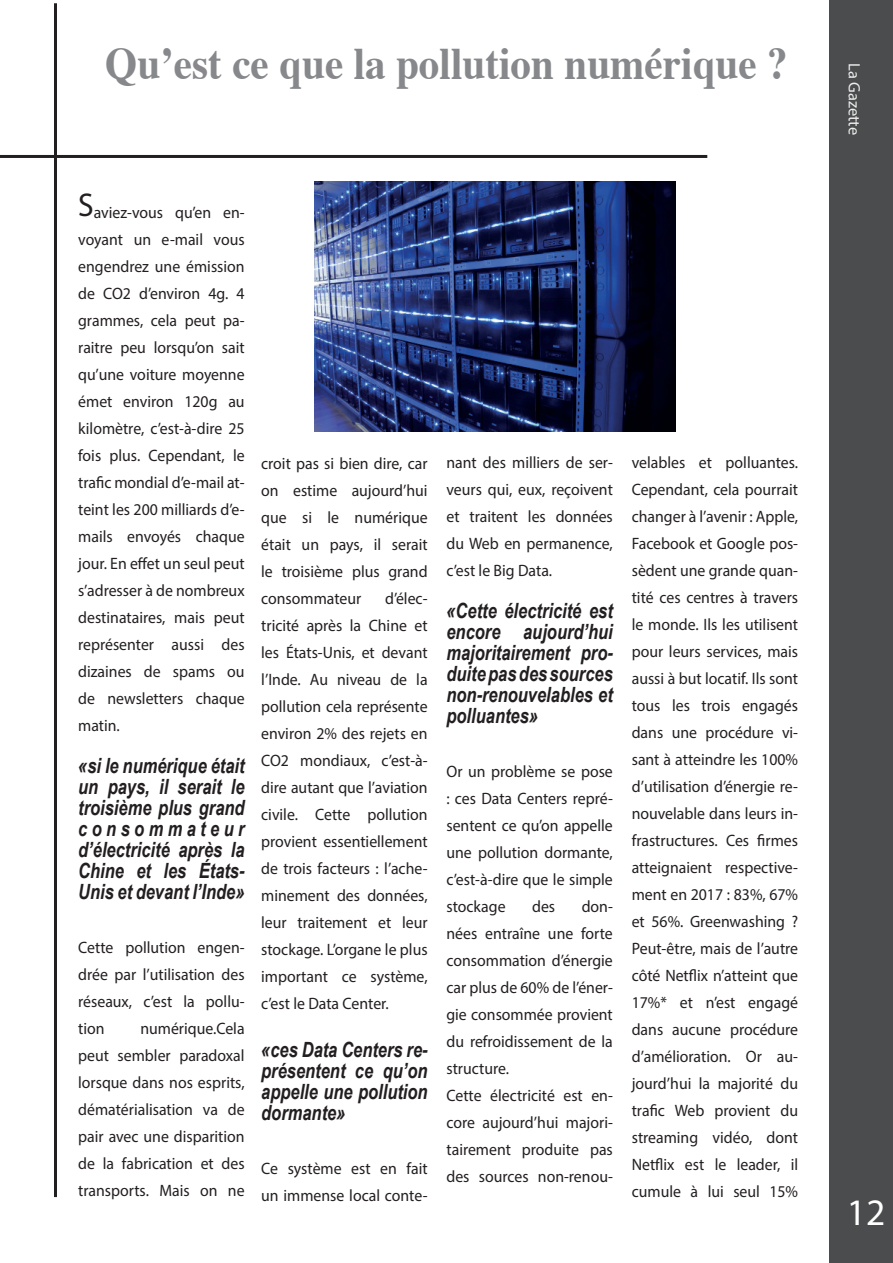
<style>
.page{position:relative;width:893px;height:1263px;background:#fff}
.page>*{position:absolute;margin:0;border:0;box-sizing:border-box;transform-origin:0 0}
.t1{font:700 45px "Times";color:#86888b;scale:.92 1}
.t2{font:37.5px "Myriad Pro";color:#fff}
.t3{font:italic 700 21px/21px "Arial Narrow";color:#231f20;text-align:justify;scale:.96 1}
.t4{font:16.5px/27px "Myriad Pro";color:#231f20;text-align:justify;scale:.96 1}
.t5{font:16.5px "Myriad Pro";color:#fff}
.s1{font-size:33px}
</style>
<div class="page">
<div style="left:829px;top:0;width:64px;height:1263px;background:#4b4c4d"></div>
<hr style="left:54px;top:3px;width:3px;height:1194px;background:#231f20">
<hr style="left:0;top:155px;width:707px;height:3px;background:#231f20">
<img style="left:315px;top:181px;width:360px;height:250px">
<h1 class="t1" style="left:105px;top:21px;width:743px">Qu’est ce que la pollution numérique ?</h1>
<p class="t4" style="left:78px;top:199px;width:175px"><span class="s1">S</span>aviez-vous qu’en en&shy;voyant un e-mail vous engendrez une émission de CO2 d’environ 4g. 4 grammes, cela peut pa&shy;raitre peu lorsqu’on sait qu’une voiture moyenne émet environ 120g au kilomètre, c’est-à-dire 25 fois plus. Cependant, le trafic mondial d’e-mail at&shy;teint les 200 milliards d’e&shy;mails envoyés chaque jour. En effet un seul peut s’adresser à de nombreux destinataires, mais peut représenter aussi des dizaines de spams ou de newsletters chaque matin.</p>
<p class="t3" style="left:78px;top:754px;width:175px">«si le numérique était un pays, il serait le troisième plus grand consommateur d’électricité après la Chine et les États-Unis et devant l’Inde»</p>
<p class="t4" style="left:78px;top:934px;width:175px">Cette pollution engen&shy;drée par l’utilisation des réseaux, c’est la pollu&shy;tion</p>
<p class="t4" style="left:78px;top:1015px;width:175px;text-indent:62px">numérique.Cela peut sembler paradoxal lorsque dans nos esprits, dématérialisation va de pair avec une disparition de la fabrication et des transports. Mais on ne</p>
<p class="t4" style="left:261px;top:450px;width:175px">croit pas si bien dire, car on estime aujourd’hui que si le numérique était un pays, il serait le troisième plus grand consommateur</p>
<p class="t4" style="left:261px;top:585px;width:175px;text-indent:124px">d’élec&shy;tricité après la Chine et les États-Unis, et devant l’Inde. Au niveau de la pollution cela représente environ 2% des rejets en CO2 mondiaux, c’est-à&shy;dire autant que l’aviation civile. Cette pollution provient essentiellement de trois facteurs : l’ache&shy;minement des données, leur traitement et leur stockage. L’organe le plus important ce système, c’est le Data Center.</p>
<p class="t3" style="left:261px;top:1038px;width:175px">«ces Data Centers re&shy;présentent ce qu’on appelle une pollution dormante»</p>
<p class="t4" style="left:261px;top:1155px;width:175px">Ce système est en fait un immense local conte-</p>
<p class="t4" style="left:446px;top:449px;width:175px">nant des milliers de ser&shy;veurs qui, eux, reçoivent et traitent les données du Web en permanence, c’est le Big Data.</p>
<p class="t3" style="left:446px;top:599px;width:175px">«Cette électricité est encore aujourd’hui majoritairement pro&shy;duite pas des sources non-renouvelables et polluantes»</p>
<p class="t4" style="left:446px;top:758px;width:175px">Or un problème se pose : ces Data Centers repré&shy;sentent ce qu’on appelle une pollution dormante, c’est-à-dire que le simple stockage</p>
<p class="t4" style="left:446px;top:893px;width:175px;text-align:left;text-indent:135px">don&shy;nées entraîne une forte consommation d’énergie car plus de 60% de l’éner&shy;gie consommée provient du refroidissement de la structure.<br>Cette électricité est en&shy;core aujourd’hui majori&shy;tairement produite pas des sources non-renou-</p>
<p class="t4" style="left:532px;top:893px;width:26px">des</p>
<p class="t4" style="left:632px;top:449px;width:175px">velables et polluantes.<br>Cependant, cela pourrait changer à l’avenir : Apple, Facebook et Google pos&shy;sèdent une grande quan&shy;tité ces centres à travers le monde. Ils les utilisent pour leurs services, mais aussi à but locatif. Ils sont tous les trois engagés dans une procédure vi&shy;sant à atteindre les 100% d’utilisation d’énergie re&shy;nouvelable dans leurs in&shy;frastructures. Ces firmes atteignaient respective&shy;ment en 2017 : 83%, 67% et 56%. Greenwashing ?<br>Peut-être, mais de l’autre côté Netflix n’atteint que 17%* et n’est engagé dans aucune procédure d’amélioration. Or au&shy;jourd’hui la majorité du trafic Web provient du streaming vidéo, dont Netflix est le leader, il cumule à lui seul 15%</p>
<p class="t5" style="left:864px;top:63px;width:74px;rotate:90deg">La Gazette</p>
<h2 class="t2" style="left:847px;top:1189px;width:40px">12</h2>
</div>
